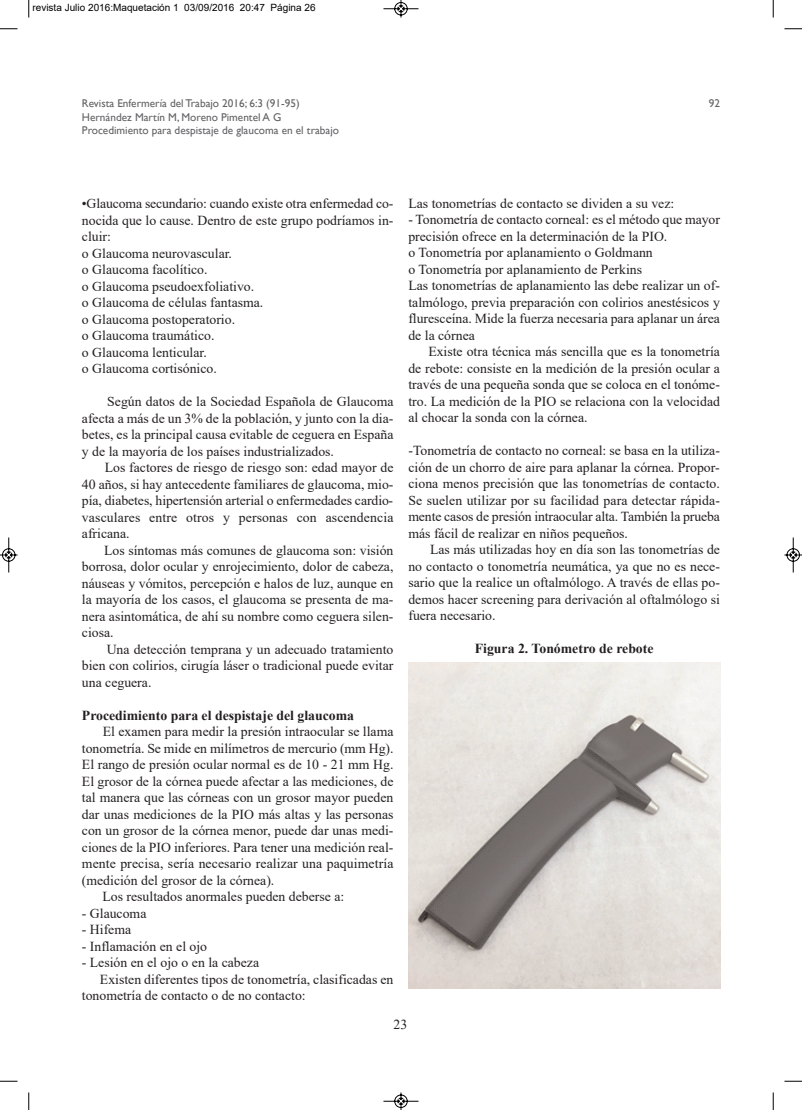
<style>
.page{position:relative;width:802px;height:1110px;background:#fff}
.page>*{position:absolute;margin:0;border:0;box-sizing:border-box;transform-origin:0 0}
.t1{font:13.75px/16.5px "Times New Roman";color:#231f20;text-align:justify}
.t2{font:700 13.75px "Times New Roman";color:#231f20}
.t3{font:11.25px/13.5px "Gill Sans";color:#636366}
.t4{font:10px "Arial";color:#000}
</style>
<div class="page">
<img style="left:408px;top:662px;width:312px;height:326px">
<svg style="left:28px;top:0;width:2px;height:18px"></svg>
<svg style="left:0;top:28px;width:18px;height:2px"></svg>
<svg style="left:773px;top:0;width:1px;height:18px"></svg>
<svg style="left:784px;top:28px;width:18px;height:2px"></svg>
<svg style="left:28px;top:1092px;width:2px;height:18px"></svg>
<svg style="left:0;top:1081px;width:18px;height:1px"></svg>
<svg style="left:773px;top:1092px;width:1px;height:18px"></svg>
<svg style="left:784px;top:1081px;width:18px;height:1px"></svg>
<svg style="left:383px;top:0;width:36px;height:18px"></svg>
<svg style="left:383px;top:1092px;width:36px;height:18px"></svg>
<svg style="left:0;top:537px;width:18px;height:36px"></svg>
<svg style="left:784px;top:537px;width:18px;height:36px"></svg>
<p class="t4" style="left:32px;top:2px;width:284px">revista Julio 2016:Maquetación 1 03/09/2016 20:47 Página 26</p>
<p class="t3" style="left:82px;top:97px;width:258px">Revista Enfermería del Trabajo 2016; 6:3 (91-95)<br>Hernández Martín M, Moreno Pimentel A G<br>Procedimiento para despistaje de glaucoma en el trabajo</p>
<p class="t3" style="left:708px;top:97px;width:13px">92</p>
<p class="t1" style="left:82px;top:195px;width:313px;text-align:left">•Glaucoma secundario: cuando existe otra enfermedad co&shy;nocida que lo cause. Dentro de este grupo podríamos in&shy;cluir:<br>o Glaucoma neurovascular.<br>o Glaucoma facolítico.<br>o Glaucoma pseudoexfoliativo.<br>o Glaucoma de células fantasma.<br>o Glaucoma postoperatorio.<br>o Glaucoma traumático.<br>o Glaucoma lenticular.<br>o Glaucoma cortisónico.</p>
<p class="t1" style="left:82px;top:393px;width:313px;text-indent:25px">Según datos de la Sociedad Española de Glaucoma afecta a más de un 3% de la población, y junto con la dia&shy;betes, es la principal causa evitable de ceguera en España y de la mayoría de los países industrializados.</p>
<p class="t1" style="left:82px;top:459px;width:313px;text-indent:23px">Los factores de riesgo de riesgo son: edad mayor de 40 años, si hay antecedente familiares de glaucoma, mio&shy;pía, diabetes, hipertensión arterial o enfermedades cardio&shy;vasculares entre otros y personas con ascendencia africana.</p>
<p class="t1" style="left:82px;top:542px;width:313px;text-indent:22px">Los síntomas más comunes de glaucoma son: visión borrosa, dolor ocular y enrojecimiento, dolor de cabeza, náuseas y vómitos, percepción e halos de luz, aunque en la mayoría de los casos, el glaucoma se presenta de ma&shy;nera asintomática, de ahí su nombre como ceguera silen&shy;ciosa.</p>
<p class="t1" style="left:82px;top:641px;width:313px;text-indent:25px">Una detección temprana y un adecuado tratamiento bien con colirios, cirugía láser o tradicional puede evitar una ceguera.</p>
<p class="t2" style="left:82px;top:708px;width:274px">Procedimiento para el despistaje del glaucoma</p>
<p class="t1" style="left:103px;top:723px;width:292px">El examen para medir la presión intraocular se llama</p>
<p class="t1" style="left:82px;top:740px;width:313px">tonometría. Se mide en milímetros de mercurio (mm Hg).</p>
<p class="t1" style="left:82px;top:756px;width:313px">El rango de presión ocular normal es de 10 - 21 mm Hg.</p>
<p class="t1" style="left:82px;top:773px;width:313px">El grosor de la córnea puede afectar a las mediciones, de</p>
<p class="t1" style="left:82px;top:789px;width:313px">tal manera que las córneas con un grosor mayor pueden</p>
<p class="t1" style="left:82px;top:806px;width:313px">dar unas mediciones de la PIO más altas y las personas</p>
<p class="t1" style="left:82px;top:822px;width:313px">con un grosor de la córnea menor, puede dar unas medi-</p>
<p class="t1" style="left:82px;top:839px;width:313px">ciones de la PIO inferiores. Para tener una medición real-</p>
<p class="t1" style="left:82px;top:855px;width:313px">mente precisa, sería necesario realizar una paquimetría</p>
<p class="t1" style="left:82px;top:872px;width:194px">(medición del grosor de la córnea).</p>
<p class="t1" style="left:102px;top:888px;width:243px">Los resultados anormales pueden deberse a:</p>
<p class="t1" style="left:82px;top:905px;width:66px">- Glaucoma</p>
<p class="t1" style="left:82px;top:921px;width:51px">- Hifema</p>
<p class="t1" style="left:82px;top:938px;width:127px">- Inflamación en el ojo</p>
<p class="t1" style="left:82px;top:954px;width:179px">- Lesión en el ojo o en la cabeza</p>
<p class="t1" style="left:100px;top:971px;width:295px">Existen diferentes tipos de tonometría, clasificadas en</p>
<p class="t1" style="left:82px;top:987px;width:225px">tonometría de contacto o de no contacto:</p>
<p class="t1" style="left:408px;top:195px;width:267px">Las tonometrías de contacto se dividen a su vez:</p>
<p class="t1" style="left:408px;top:211px;width:313px;text-align:left">- Tonometría de contacto corneal: es el método que mayor precisión ofrece en la determinación de la PIO.<br>o Tonometría por aplanamiento o Goldmann<br>o Tonometría por aplanamiento de Perkins<br>Las tonometrías de aplanamiento las debe realizar un of&shy;talmólogo, previa preparación con colirios anestésicos y fluresceína. Mide la fuerza necesaria para aplanar un área de la córnea</p>
<p class="t1" style="left:408px;top:343px;width:313px;text-indent:20px">Existe otra técnica más sencilla que es la tonometría de rebote: consiste en la medición de la presión ocular a través de una pequeña sonda que se coloca en el tonóme&shy;tro. La medición de la PIO se relaciona con la velocidad al chocar la sonda con la córnea.</p>
<p class="t1" style="left:408px;top:442px;width:313px">-Tonometría de contacto no corneal: se basa en la utiliza&shy;ción de un chorro de aire para aplanar la córnea. Propor&shy;ciona menos precisión que las tonometrías de contacto.<br>Se suelen utilizar por su facilidad para detectar rápida&shy;mente casos de presión intraocular alta. También la prueba más fácil de realizar en niños pequeños.</p>
<p class="t1" style="left:408px;top:541px;width:313px;text-indent:22px">Las más utilizadas hoy en día son las tonometrías de no contacto o tonometría neumática, ya que no es nece&shy;sario que la realice un oftalmólogo. A través de ellas po&shy;demos hacer screening para derivación al oftalmólogo si fuera necesario.</p>
<p class="t2" style="left:475px;top:641px;width:180px">Figura 2. Tonómetro de rebote</p>
<p class="t1" style="left:393px;top:1016px;width:15px">23</p>
</div>
